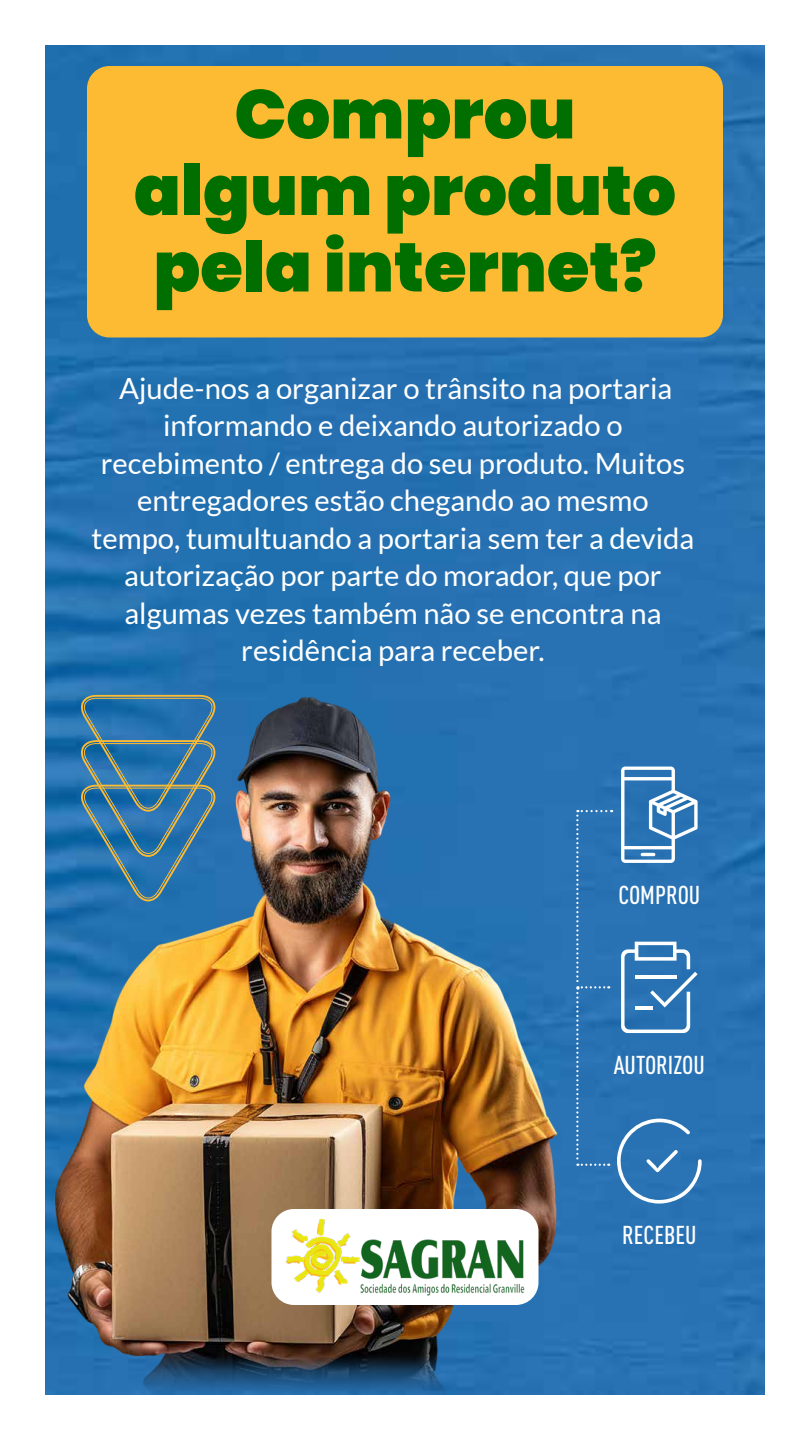
<style>
.page{position:relative;width:810px;height:1440px;background:#fff}
.page>*{position:absolute;margin:0;border:0;box-sizing:border-box;transform-origin:0 0}
.t1{font:900 69px/76.5px "Poppins";color:#006f00;text-align:center}
.t2{font:29.25px/37.5px "Lato";color:#fff;text-align:center}
.t3{font:500 25.5px "DIN Cond";color:#fff}
</style>
<div class="page">
<img style="left:45px;top:45px;width:720px;height:1350px">
<img style="left:45px;top:684px;width:532px;height:711px">
<div style="left:87px;top:66px;width:636px;height:271px;background:#fdbb34;border-radius:22px"></div>
<svg style="left:78px;top:694px;width:139px;height:208px;background:#3b78a2"></svg>
<div style="left:272px;top:1209px;width:266px;height:96px;background:#fff;border-radius:22px"></div>
<img style="left:278px;top:1211px;width:254px;height:92px">
<svg style="left:576px;top:767px;width:126px;height:437px;background:#3b7fba"></svg>
<h1 class="t1" style="left:134px;top:76px;width:544px">Comprou algum produto pela internet?</h1>
<p class="t2" style="left:92px;top:369px;width:604px">Ajude-nos a organizar o trânsito na portaria informando e deixando autorizado o recebimento / entrega do seu produto. Muitos entregadores estão chegando ao mesmo tempo, tumultuando a portaria sem ter a devida autorização por parte do morador, que por algumas vezes também não se encontra na residência para receber.</p>
<p class="t3" style="left:618px;top:880px;width:83px">COMPROU</p>
<p class="t3" style="left:614px;top:1050px;width:93px">AUTORIZOU</p>
<p class="t3" style="left:622px;top:1220px;width:76px">RECEBEU</p>
</div>
